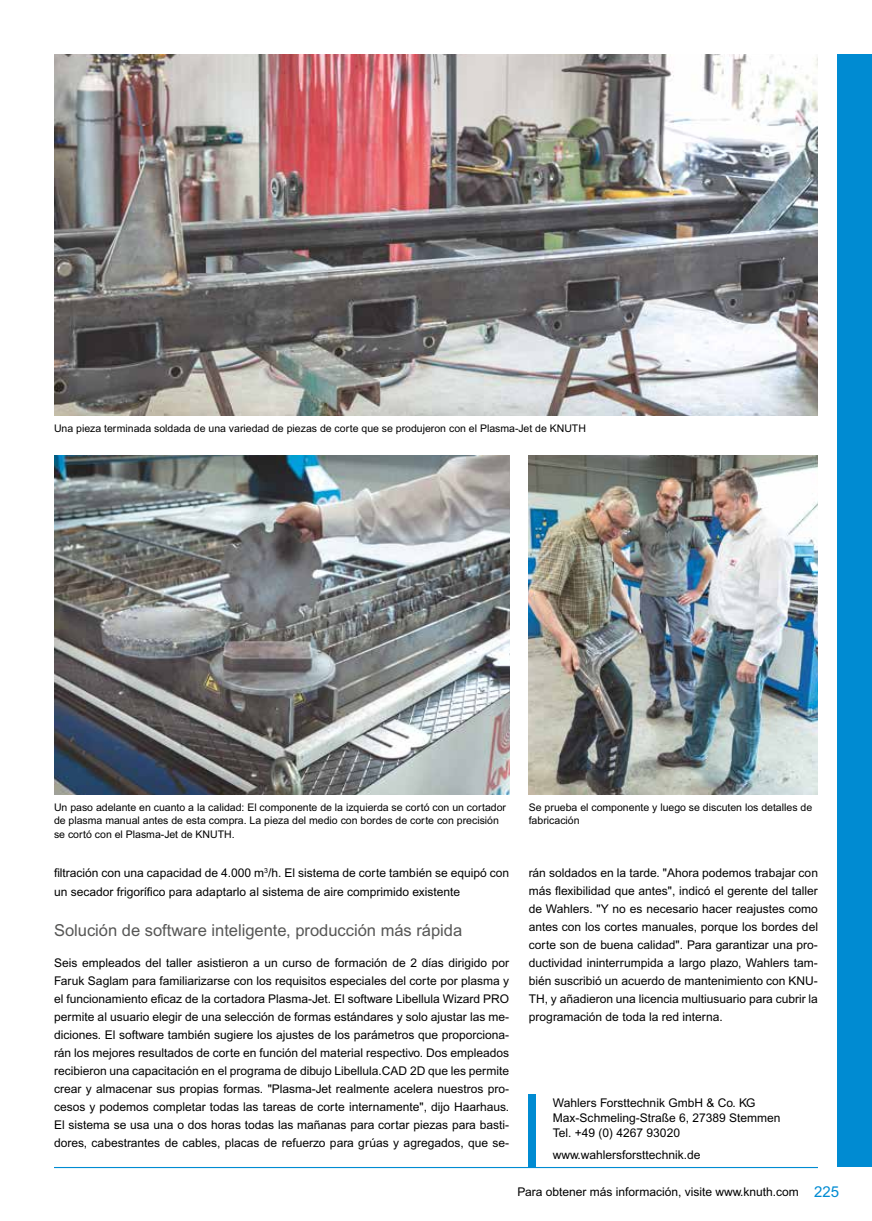
<style>
.page{position:relative;width:872px;height:1221px;background:#fff}
.page>*{position:absolute;margin:0;border:0;box-sizing:border-box;transform-origin:0 0}
.t1{font:16.5px "Arial MT Pro";color:#575756}
.t2{font:12px/18px "Arial MT Pro";color:#000;text-align:justify}
.t3{font:10.5px/13.5px "Arial MT Pro";color:#000}
.s1{font-size:15px;color:#008bd2}
</style>
<div class="page">
<div style="left:838px;top:54px;width:34px;height:1112px;background:#008bd2"></div>
<div style="left:529px;top:1094px;width:7px;height:72px;background:#008bd2"></div>
<img style="left:54px;top:455px;width:455px;height:339px">
<img style="left:529px;top:455px;width:289px;height:339px">
<hr style="left:54px;top:1166px;width:764px;height:1px;background:#008bd2">
<img style="left:54px;top:54px;width:764px;height:361px">
<p class="t3" style="left:54px;top:422px;width:533px">Una pieza terminada soldada de una variedad de piezas de corte que se produjeron con el Plasma-Jet de KNUTH</p>
<p class="t3" style="left:54px;top:800px;width:453px">Un paso adelante en cuanto a la calidad: El componente de la izquierda se cortó con un cortador de plasma manual antes de esta compra. La pieza del medio con bordes de corte con precisión se cortó con el Plasma-Jet de KNUTH.</p>
<p class="t3" style="left:529px;top:800px;width:285px">Se prueba el componente y luego se discuten los detalles de fabricación</p>
<p class="t2" style="left:54px;top:863px;width:456px;line-height:19.5px">filtración con una capacidad de 4.000 m<sup>3</sup>/h. El sistema de corte también se equipó con un secador frigorífico para adaptarlo al sistema de aire comprimido existente</p>
<h1 class="t1" style="left:54px;top:920px;width:410px">Solución de software inteligente, producción más rápida</h1>
<p class="t2" style="left:54px;top:954px;width:457px">Seis empleados del taller asistieron a un curso de formación de 2 días dirigido por Faruk Saglam para familiarizarse con los requisitos especiales del corte por plasma y el funcionamiento eficaz de la cortadora Plasma-Jet. El software Libellula Wizard PRO permite al usuario elegir de una selección de formas estándares y solo ajustar las me&shy;diciones. El software también sugiere los ajustes de los parámetros que proporciona&shy;rán los mejores resultados de corte en función del material respectivo. Dos empleados recibieron una capacitación en el programa de dibujo Libellula.CAD 2D que les permite crear y almacenar sus propias formas. "Plasma-Jet realmente acelera nuestros pro&shy;cesos y podemos completar todas las tareas de corte internamente", dijo Haarhaus.<br>El sistema se usa una o dos horas todas las mañanas para cortar piezas para basti&shy;dores, cabestrantes de cables, placas de refuerzo para grúas y agregados, que se-</p>
<p class="t2" style="left:529px;top:863px;width:291px">rán soldados en la tarde. "Ahora podemos trabajar con más flexibilidad que antes", indicó el gerente del taller de Wahlers. "Y no es necesario hacer reajustes como antes con los cortes manuales, porque los bordes del corte son de buena calidad". Para garantizar una pro&shy;ductividad ininterrumpida a largo plazo, Wahlers tam&shy;bién suscribió un acuerdo de mantenimiento con KNU-TH, y añadieron una licencia multiusuario para cubrir la programación de toda la red interna.</p>
<p class="t2" style="left:553px;top:1095px;width:229px;line-height:15px;text-align:left">Wahlers Forsttechnik GmbH &amp; Co. KG<br>Max-Schmeling-Straße 6, 27389 Stemmen<br>Tel. +49 (0) 4267 93020</p>
<p class="t2" style="left:553px;top:1146px;width:149px">www.wahlersforsttechnik.de</p>
<p class="t2" style="left:517px;top:1182px;width:323px">Para obtener más información, visite www.knuth.com <span class="s1">225</span></p>
</div>
